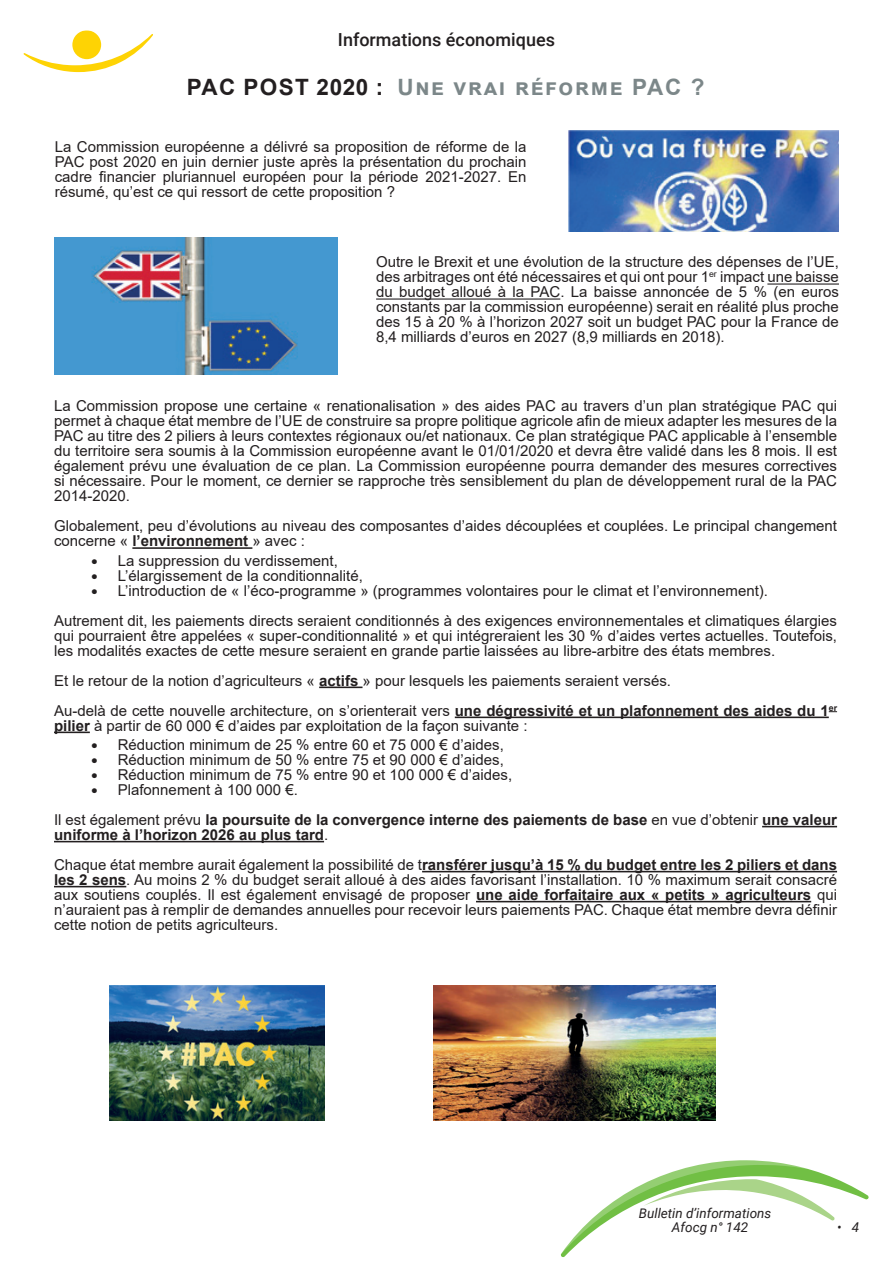
<style>
.page{position:relative;width:893px;height:1263px;background:#fff}
.page>*{position:absolute;margin:0;border:0;box-sizing:border-box;transform-origin:0 0}
.t1{font:700 22.5px "Arial";letter-spacing:.06em;color:#7c8789}
.t2{font:500 18px "Roboto";color:#231f20}
.t3{font:15px/15px "Arial";color:#231f20;text-align:justify}
.t4{font:700 15px/15px "Arial";color:#231f20}
.t5{font:italic 13.5px/13.5px "Roboto";color:#231f20}
.s1{color:#231f20}
.s2{font-weight:700}
.s3{font-family:"Verdana";font-size:13.5px}
.s4{font-weight:400}
</style>
<div class="page">
<svg style="left:23px;top:34px;width:130px;height:39px"></svg>
<div style="left:72px;top:30px;width:29px;height:29px;background:#fed304;border-radius:50%"></div>
<svg style="left:560px;top:1160px;width:309px;height:97px"></svg>
<img style="left:568px;top:130px;width:271px;height:101px">
<img style="left:55px;top:238px;width:283px;height:136px">
<hr style="left:767px;top:283px;width:72px;height:2px;background:#231f20">
<hr style="left:376px;top:298px;width:184px;height:2px;background:#231f20">
<hr style="left:132px;top:547px;width:120px;height:2px;background:#231f20">
<hr style="left:319px;top:686px;width:44px;height:2px;background:#231f20">
<hr style="left:455px;top:716px;width:374px;height:2px;background:#231f20">
<hr style="left:54px;top:731px;width:36px;height:2px;background:#231f20">
<hr style="left:762px;top:826px;width:75px;height:1px;background:#231f20">
<hr style="left:54px;top:841px;width:270px;height:1px;background:#231f20">
<hr style="left:422px;top:871px;width:415px;height:1px;background:#231f20">
<hr style="left:54px;top:886px;width:72px;height:1px;background:#231f20">
<hr style="left:476px;top:901px;width:335px;height:1px;background:#231f20">
<img style="left:110px;top:985px;width:214px;height:136px">
<img style="left:434px;top:986px;width:282px;height:135px">
<p class="t2" style="left:338px;top:27px;width:219px">Informations économiques</p>
<p class="t1" style="left:187px;top:71px;width:519px"><span class="s1">PAC POST 2020 :</span> Une vrai réforme PAC ?</p>
<p class="t3" style="left:55px;top:140px;width:473px">La Commission européenne a délivré sa proposition de réforme de la PAC post 2020 en juin dernier juste après la présentation du prochain cadre financier pluriannuel européen pour la période 2021-2027. En résumé, qu’est ce qui ressort de cette proposition ?</p>
<p class="t3" style="left:376px;top:255px;width:464px">Outre le Brexit et une évolution de la structure des dépenses de l’UE, des arbitrages ont été nécessaires et qui ont pour 1<sup>er</sup> impact une baisse du budget alloué à la PAC. La baisse annoncée de 5 % (en euros constants par la commission européenne) serait en réalité plus proche des 15 à 20 % à l’horizon 2027 soit un budget PAC pour la France de 8,4 milliards d’euros en 2027 (8,9 milliards en 2018).</p>
<p class="t3" style="left:54px;top:399px;width:784px">La Commission propose une certaine « renationalisation » des aides PAC au travers d’un plan stratégique PAC qui permet à chaque état membre de l’UE de construire sa propre politique agricole afin de mieux adapter les mesures de la PAC au titre des 2 piliers à leurs contextes régionaux ou/et nationaux. Ce plan stratégique PAC applicable à l’ensemble du territoire sera soumis à la Commission européenne avant le 01/01/2020 et devra être validé dans les 8 mois. Il est également prévu une évaluation de ce plan. La Commission européenne pourra demander des mesures correctives si nécessaire. Pour le moment, ce dernier se rapproche très sensiblement du plan de développement rural de la PAC 2014-2020.</p>
<p class="t3" style="left:54px;top:519px;width:784px">Globalement, peu d’évolutions au niveau des composantes d’aides découplées et couplées. Le principal changement concerne « <span class="s2">l’environnement</span> » avec :</p>
<p class="t3" style="left:91px;top:553px;width:249px"><span class="s3">•</span> La suppression du verdissement,</p>
<p class="t3" style="left:91px;top:568px;width:274px"><span class="s3">•</span> L’élargissement de la conditionnalité,</p>
<p class="t3" style="left:91px;top:583px;width:679px"><span class="s3">•</span> L’introduction de « l’éco-programme » (programmes volontaires pour le climat et l’environnement).</p>
<p class="t3" style="left:54px;top:613px;width:784px">Autrement dit, les paiements directs seraient conditionnés à des exigences environnementales et climatiques élargies qui pourraient être appelées « super-conditionnalité » et qui intégreraient les 30 % d’aides vertes actuelles. Toutefois, les modalités exactes de cette mesure seraient en grande partie laissées au libre-arbitre des états membres.</p>
<p class="t3" style="left:54px;top:673px;width:618px">Et le retour de la notion d’agriculteurs « <span class="s2">actifs</span> » pour lesquels les paiements seraient versés.</p>
<p class="t3" style="left:54px;top:703px;width:784px">Au-delà de cette nouvelle architecture, on s’orienterait vers <span class="s2">une dégressivité et un plafonnement des aides du 1</span><sup>er </sup><span class="s2">pilier</span> à partir de 60 000 € d’aides par exploitation de la façon suivante :</p>
<p class="t3" style="left:91px;top:737px;width:415px"><span class="s3">•</span> Réduction minimum de 25 % entre 60 et 75 000 € d’aides,</p>
<p class="t3" style="left:91px;top:752px;width:415px"><span class="s3">•</span> Réduction minimum de 50 % entre 75 et 90 000 € d’aides,</p>
<p class="t3" style="left:91px;top:767px;width:423px"><span class="s3">•</span> Réduction minimum de 75 % entre 90 et 100 000 € d’aides,</p>
<p class="t3" style="left:91px;top:782px;width:209px"><span class="s3">•</span> Plafonnement à 100 000 €.</p>
<p class="t4" style="left:54px;top:812px;width:784px"><span class="s4">Il est également prévu</span> la poursuite de la convergence interne des paiements de base <span class="s4">en vue d’obtenir</span> une valeur uniforme à l’horizon 2026 au plus tard<span class="s4">.</span></p>
<p class="t3" style="left:54px;top:857px;width:785px">Chaque état membre aurait également la possibilité de t<span class="s2">ransférer jusqu’à 15 % du budget entre les 2 piliers et dans les 2 sens</span>. Au moins 2 % du budget serait alloué à des aides favorisant l’installation. 10 % maximum serait consacré aux soutiens couplés. Il est également envisagé de proposer <span class="s2">une aide forfaitaire aux « petits » agriculteurs</span> qui n’auraient pas à remplir de demandes annuelles pour recevoir leurs paiements PAC. Chaque état membre devra définir cette notion de petits agriculteurs.</p>
<p class="t5" style="left:672px;top:1206px;width:101px;text-indent:-33px">Bulletin d’informations<br>Afocg n° 142</p>
<p class="t5" style="left:837px;top:1220px;width:23px">• 4</p>
</div>
